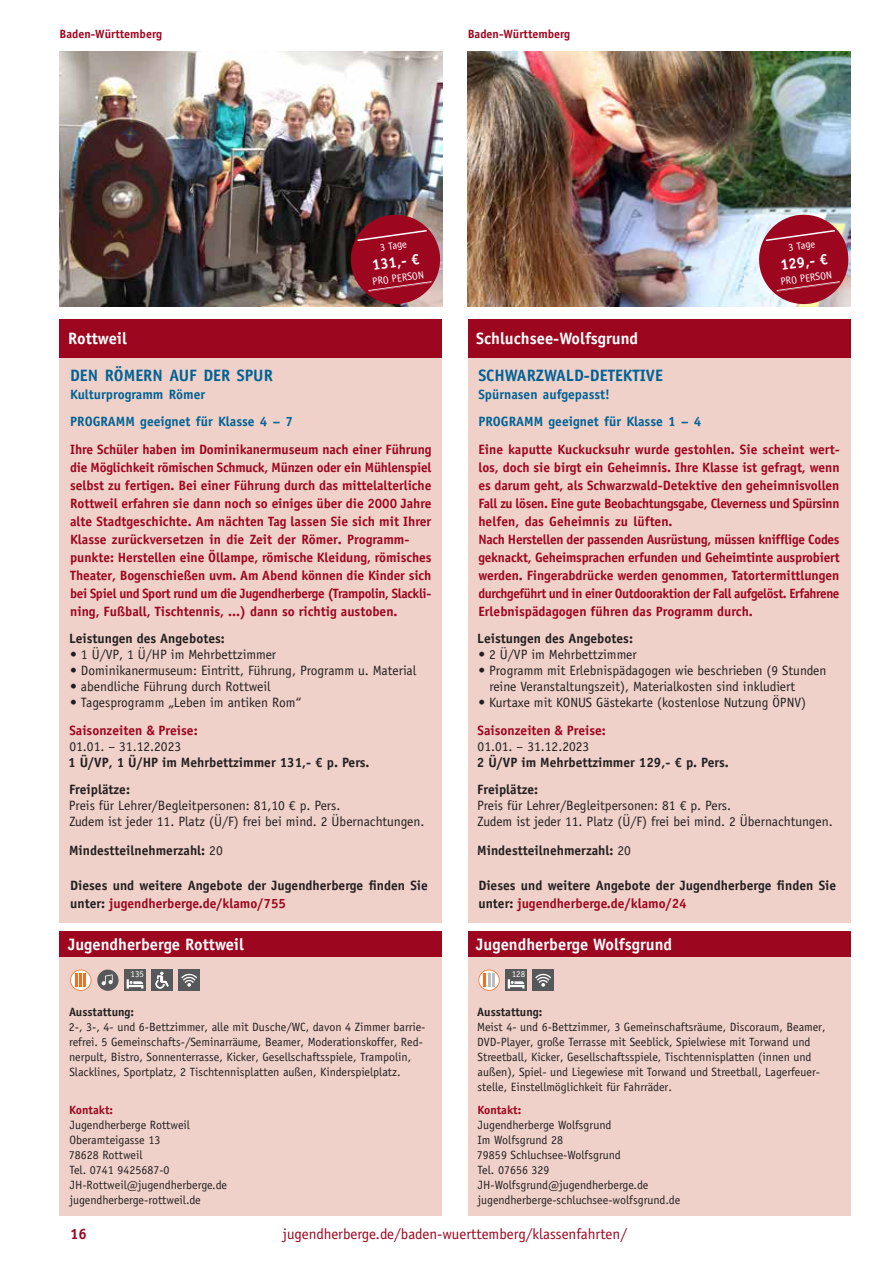
<style>
.page{position:relative;width:893px;height:1263px;background:#fff}
.page>*{position:absolute;margin:0;border:0;box-sizing:border-box;transform-origin:0 0}
.t1{font:700 16.5px "Officina Sans Std";color:#fff}
.t2{font:700 16.5px "Officina Sans Std";color:#006295}
.t3{font:15px "Officina Sans Std";color:#9d061f}
.t4{font:700 15px "Officina Sans Std";color:#fff}
.t5{font:700 15px "Officina Sans Std";color:#9d061f}
.t6{font:700 13.5px/18px "Officina Sans Std";letter-spacing:-.005em;color:#9d061f}
.t7{font:13.5px/16.2px "Officina Sans Std";color:#231f20}
.t8{font:700 13.5px/18px "Officina Sans Std";color:#231f20}
.t9{font:700 13.5px/26.7px "Officina Sans Std";color:#006295}
.t10{font:12px/15px "Officina Sans Std";color:#231f20}
.t11{font:700 12px "Officina Sans Std";color:#9d061f}
.t12{font:700 12px "Officina Sans Std";color:#231f20}
.t13{font:10.5px "Officina Sans Std";color:#fff}
.t14{font:9px "Officina Sans Std";color:#fff}
.s1{font-weight:400}
.s2{color:#9d061f}
</style>
<div class="page">
<img style="left:60px;top:51px;width:382px;height:230px">
<img style="left:59px;top:281px;width:289px;height:26px">
<svg style="left:348px;top:212px;width:95px;height:95px;background:#952b3a"></svg>
<div style="left:60px;top:319px;width:382px;height:604px;background:#efd1c9"></div>
<div style="left:60px;top:319px;width:382px;height:38px;background:#9d061f"></div>
<div style="left:60px;top:931px;width:382px;height:285px;background:#efd1c9"></div>
<div style="left:60px;top:931px;width:382px;height:26px;background:#9d061f"></div>
<div style="left:179px;top:969px;width:21px;height:22px;background:#57585a"></div>
<svg style="left:181px;top:974px;width:16px;height:13px"></svg>
<div style="left:151px;top:969px;width:22px;height:22px;background:#57585a"></div>
<svg style="left:156px;top:972px;width:13px;height:17px"></svg>
<div style="left:124px;top:969px;width:22px;height:22px;background:#57585a"></div>
<svg style="left:127px;top:979px;width:16px;height:9px"></svg>
<svg style="left:97px;top:969px;width:22px;height:22px"></svg>
<svg style="left:102px;top:974px;width:11px;height:11px"></svg>
<svg style="left:70px;top:969px;width:21px;height:22px"></svg>
<img style="left:468px;top:51px;width:382px;height:230px">
<img style="left:467px;top:281px;width:289px;height:26px">
<svg style="left:756px;top:212px;width:95px;height:95px;background:#b04c5e"></svg>
<div style="left:468px;top:319px;width:382px;height:604px;background:#efd1c9"></div>
<div style="left:468px;top:319px;width:382px;height:38px;background:#9d061f"></div>
<div style="left:468px;top:931px;width:382px;height:285px;background:#efd1c9"></div>
<div style="left:468px;top:931px;width:382px;height:26px;background:#9d061f"></div>
<div style="left:533px;top:969px;width:21px;height:22px;background:#57585a"></div>
<svg style="left:535px;top:974px;width:16px;height:13px"></svg>
<div style="left:505px;top:969px;width:22px;height:22px;background:#57585a"></div>
<svg style="left:508px;top:979px;width:16px;height:9px"></svg>
<svg style="left:478px;top:969px;width:22px;height:22px"></svg>
<p class="t11" style="left:60px;top:26px;width:104px">Baden-Württemberg</p>
<p class="t11" style="left:468px;top:26px;width:104px">Baden-Württemberg</p>
<p class="t1" style="left:68px;top:328px;width:60px">Rottweil</p>
<p class="t2" style="left:70px;top:365px;width:204px">DEN RÖMERN AUF DER SPUR</p>
<p class="t9" style="left:70px;top:381px;width:224px">Kulturprogramm Römer<br>PROGRAMM geeignet für Klasse 4 – 7</p>
<p class="t13" style="left:379px;top:241px;width:29px;rotate:-8deg">3 Tage</p>
<p class="t4" style="left:371px;top:256px;width:49px;rotate:-8deg">131,- €</p>
<p class="t13" style="left:371px;top:276px;width:53px;rotate:-8deg">PRO PERSON</p>
<p class="t6" style="left:70px;top:440px;width:363px">Ihre Schüler haben im Dominikanermuseum nach einer Führung die Möglichkeit römischen Schmuck, Münzen oder ein Mühlenspiel selbst zu fertigen. Bei einer Führung durch das mittelalterliche Rottweil erfahren sie dann noch so einiges über die 2000 Jahre alte Stadtgeschichte. Am nächten Tag lassen Sie sich mit Ihrer Klasse zurückversetzen in die Zeit der Römer. Programm&shy;punkte: Herstellen eine Öllampe, römische Kleidung, römisches Theater, Bogenschießen uvm. Am Abend können die Kinder sich bei Spiel und Sport rund um die Jugendherberge (Trampolin, Slackli&shy;ning, Fußball, Tischtennis, ...) dann so richtig austoben.</p>
<p class="t8" style="left:69px;top:629px;width:157px">Leistungen des Angebotes:</p>
<p class="t7" style="left:70px;top:646px;width:207px">• 1 Ü/VP, 1 Ü/HP im Mehrbettzimmer</p>
<p class="t7" style="left:70px;top:662px;width:348px">• Dominikanermuseum: Eintritt, Führung, Programm u. Material</p>
<p class="t7" style="left:70px;top:679px;width:202px">• abendliche Führung durch Rottweil</p>
<p class="t7" style="left:70px;top:695px;width:233px">• Tagesprogramm „Leben im antiken Rom“</p>
<p class="t6" style="left:69px;top:721px;width:130px">Saisonzeiten &amp; Preise:</p>
<p class="t7" style="left:69px;top:738px;width:113px">01.01. – 31.12.2023</p>
<p class="t8" style="left:68px;top:753px;width:303px">1 Ü/VP, 1 Ü/HP im Mehrbettzimmer 131,- € p. Pers.</p>
<p class="t8" style="left:69px;top:780px;width:62px">Freiplätze:</p>
<p class="t7" style="left:69px;top:797px;width:357px">Preis für Lehrer/Begleitpersonen: 81,10 € p. Pers.<br>Zudem ist jeder 11. Platz (Ü/F) frei bei mind. 2 Übernachtungen.</p>
<p class="t8" style="left:69px;top:841px;width:155px">Mindestteilnehmerzahl: <span class="s1">20</span></p>
<p class="t8" style="left:70px;top:876px;width:359px">Dieses und weitere Angebote der Jugendherberge finden Sie unter: <span class="s2">jugendherberge.de/klamo/755</span></p>
<p class="t1" style="left:68px;top:934px;width:178px">Jugendherberge Rottweil</p>
<p class="t14" style="left:131px;top:969px;width:15px">135</p>
<p class="t12" style="left:69px;top:1004px;width:67px">Ausstattung:</p>
<p class="t10" style="left:69px;top:1019px;width:358px">2-, 3-, 4- und 6-Bettzimmer, alle mit Dusche/WC, davon 4 Zimmer barrie&shy;refrei. 5 Gemeinschafts-/Seminarräume, Beamer, Moderationskoffer, Red&shy;nerpult, Bistro, Sonnenterrasse, Kicker, Gesellschaftsspiele, Trampolin, Slacklines, Sportplatz, 2 Tischtennisplatten außen, Kinderspielplatz.</p>
<p class="t11" style="left:69px;top:1102px;width:45px">Kontakt:</p>
<p class="t10" style="left:69px;top:1117px;width:160px">Jugendherberge Rottweil<br>Oberamteigasse 13<br>78628 Rottweil<br>Tel. 0741 9425687-0<br>JH-Rottweil@jugendherberge.de jugendherberge-rottweil.de</p>
<p class="t1" style="left:476px;top:328px;width:163px">Schluchsee-Wolfsgrund</p>
<p class="t2" style="left:478px;top:365px;width:186px">SCHWARZWALD-DETEKTIVE</p>
<p class="t9" style="left:478px;top:381px;width:224px">Spürnasen aufgepasst!<br>PROGRAMM geeignet für Klasse 1 – 4</p>
<p class="t13" style="left:787px;top:241px;width:29px;rotate:-8deg">3 Tage</p>
<p class="t4" style="left:779px;top:256px;width:49px;rotate:-8deg">129,- €</p>
<p class="t13" style="left:780px;top:276px;width:53px;rotate:-8deg">PRO PERSON</p>
<p class="t6" style="left:478px;top:440px;width:363px">Eine kaputte Kuckucksuhr wurde gestohlen. Sie scheint wert&shy;los, doch sie birgt ein Geheimnis. Ihre Klasse ist gefragt, wenn es darum geht, als Schwarzwald-Detektive den geheimnisvollen Fall zu lösen. Eine gute Beobachtungsgabe, Cleverness und Spürsinn helfen, das Geheimnis zu lüften.<br>Nach Herstellen der passenden Ausrüstung, müssen knifflige Codes geknackt, Geheimsprachen erfunden und Geheimtinte ausprobiert werden. Fingerabdrücke werden genommen, Tatortermittlungen durchgeführt und in einer Outdooraktion der Fall aufgelöst. Erfahrene Erlebnispädagogen führen das Programm durch.</p>
<p class="t8" style="left:477px;top:629px;width:157px">Leistungen des Angebotes:</p>
<p class="t7" style="left:478px;top:646px;width:160px">• 2 Ü/VP im Mehrbettzimmer</p>
<p class="t7" style="left:489px;top:662px;width:339px;text-indent:-11px">• Programm mit Erlebnispädagogen wie beschrieben (9 Stunden reine Veranstaltungszeit), Materialkosten sind inkludiert</p>
<p class="t7" style="left:478px;top:695px;width:329px">• Kurtaxe mit KONUS Gästekarte (kostenlose Nutzung ÖPNV)</p>
<p class="t6" style="left:478px;top:721px;width:130px">Saisonzeiten &amp; Preise:</p>
<p class="t7" style="left:478px;top:738px;width:113px">01.01. – 31.12.2023</p>
<p class="t8" style="left:477px;top:753px;width:253px">2 Ü/VP im Mehrbettzimmer 129,- € p. Pers.</p>
<p class="t8" style="left:477px;top:780px;width:62px">Freiplätze:</p>
<p class="t7" style="left:477px;top:797px;width:357px">Preis für Lehrer/Begleitpersonen: 81 € p. Pers.<br>Zudem ist jeder 11. Platz (Ü/F) frei bei mind. 2 Übernachtungen.</p>
<p class="t8" style="left:477px;top:841px;width:155px">Mindestteilnehmerzahl: <span class="s1">20</span></p>
<p class="t8" style="left:478px;top:876px;width:359px">Dieses und weitere Angebote der Jugendherberge finden Sie unter: <span class="s2">jugendherberge.de/klamo/24</span></p>
<p class="t1" style="left:476px;top:934px;width:197px">Jugendherberge Wolfsgrund</p>
<p class="t14" style="left:512px;top:969px;width:15px">128</p>
<p class="t12" style="left:477px;top:1004px;width:67px">Ausstattung:</p>
<p class="t10" style="left:477px;top:1019px;width:350px">Meist 4- und 6-Bettzimmer, 3 Gemeinschaftsräume, Discoraum, Beamer, DVD-Player, große Terrasse mit Seeblick, Spielwiese mit Torwand und Streetball, Kicker, Gesellschaftsspiele, Tischtennisplatten (innen und außen), Spiel- und Liegewiese mit Torwand und Streetball, Lagerfeuer&shy;stelle, Einstellmöglichkeit für Fahrräder.</p>
<p class="t11" style="left:477px;top:1102px;width:45px">Kontakt:</p>
<p class="t10" style="left:477px;top:1117px;width:205px">Jugendherberge Wolfsgrund<br>Im Wolfsgrund 28<br>79859 Schluchsee-Wolfsgrund<br>Tel. 07656 329<br>JH-Wolfsgrund@jugendherberge.de jugendherberge-schluchsee-wolfsgrund.de</p>
<p class="t5" style="left:70px;top:1225px;width:18px">16</p>
<p class="t3" style="left:283px;top:1225px;width:346px">jugendherberge.de/baden-wuerttemberg/klassenfahrten/</p>
</div>
